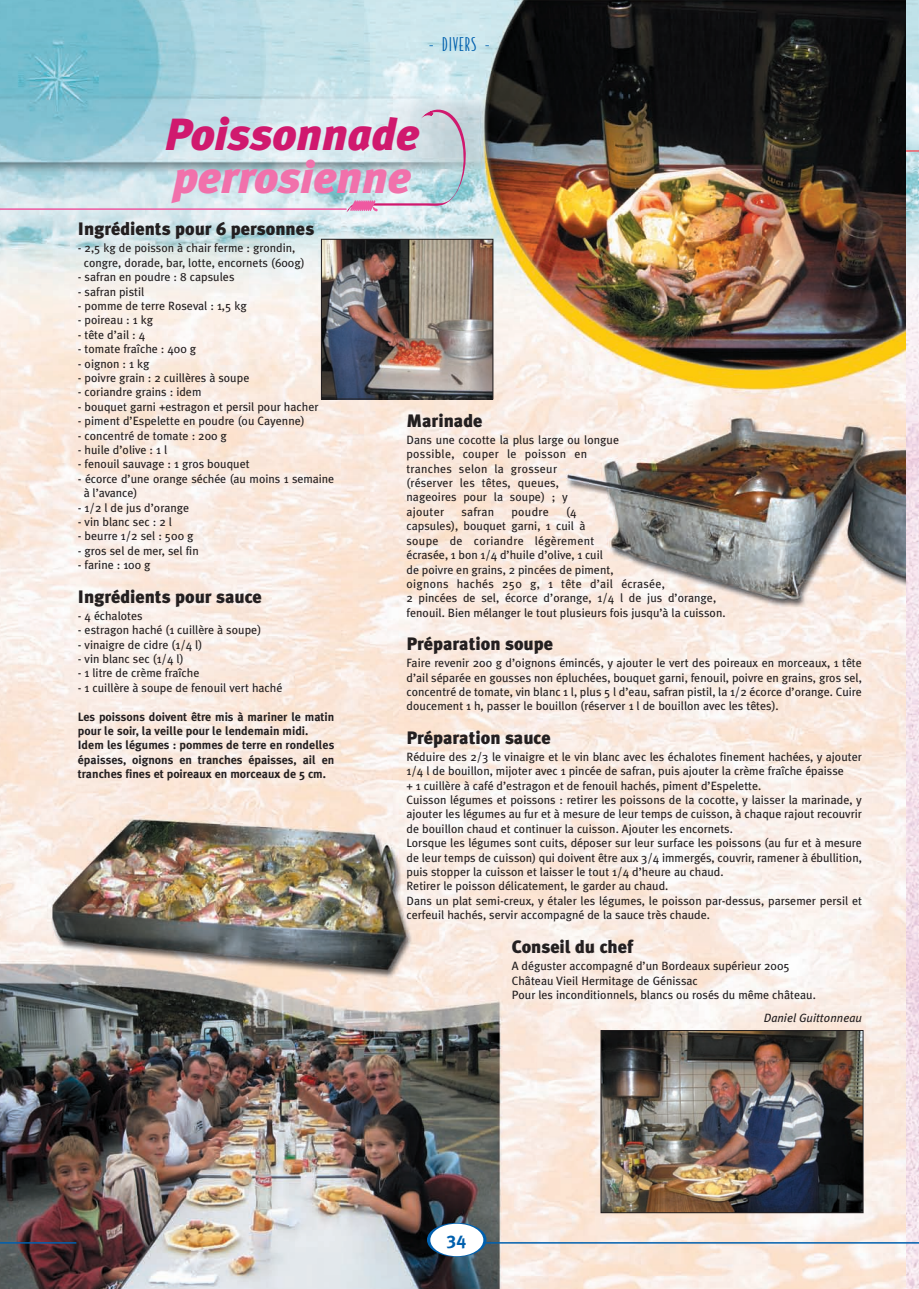
<style>
.page{position:relative;width:919px;height:1289px;background:#fff}
.page>*{position:absolute;margin:0;border:0;box-sizing:border-box;transform-origin:0 0}
.t1{font:italic 900 45px/43.5px "Meta Plus";color:#d0196e}
.t2{font:900 18px "Meta Plus";color:#231f20}
.t3{font:18px "Bodega Sans";letter-spacing:.07em;color:#0160ae}
.t4{font:700 18px "Meta Plus";color:#0160ae}
.t5{font:12px/14.4px "Meta Plus";color:#231f20}
.t6{font:700 12px/14.4px "Meta Plus";color:#231f20}
.t7{font:italic 12px "Meta Plus";color:#231f20}
.s1{color:#f171ab}
</style>
<div class="page">
<img style="left:0;top:1px;width:905px;height:1287px">
<svg style="left:905px;top:1px;width:13px;height:1287px;background:#e5dce4"></svg>
<hr style="left:443px;top:1241px;width:462px;height:2px;background:#0160ae">
<hr style="left:0;top:1241px;width:76px;height:2px;background:#0160ae">
<svg style="left:427px;top:1222px;width:59px;height:34px"></svg>
<div style="left:430px;top:1223px;width:53px;height:33px;background:#fff;border-radius:50%"></div>
<svg style="left:905px;top:150px;width:13px;height:2px"></svg>
<svg style="left:905px;top:1241px;width:13px;height:2px"></svg>
<hr style="left:0;top:208px;width:346px;height:2px;background:#ef59a1">
<svg style="left:345px;top:102px;width:125px;height:111px;background:#cbd6e0"></svg>
<img style="left:323px;top:241px;width:168px;height:156px">
<div style="left:321px;top:239px;width:172px;height:160px;border:1px solid #231f20"></div>
<img style="left:602px;top:1032px;width:259px;height:178px">
<div style="left:600px;top:1030px;width:263px;height:182px;border:1px solid #231f20"></div>
<p class="t3" style="left:428px;top:37px;width:63px">- DIVERS -</p>
<p class="t1" style="left:165px;top:117px;width:256px">Poissonnade <span class="s1">perrosienne</span></p>
<p class="t2" style="left:78px;top:222px;width:238px">Ingrédients pour 6 personnes</p>
<p class="t5" style="left:84px;top:242px;width:222px;text-indent:-6px">- 2,5 kg de poisson à chair ferme : grondin, congre, dorade, bar, lotte, encornets (600g)</p>
<p class="t5" style="left:78px;top:270px;width:158px">- safran en poudre : 8 capsules</p>
<p class="t5" style="left:78px;top:285px;width:68px">- safran pistil</p>
<p class="t5" style="left:78px;top:299px;width:170px">- pomme de terre Roseval : 1,5 kg</p>
<p class="t5" style="left:78px;top:314px;width:77px">- poireau : 1 kg</p>
<p class="t5" style="left:78px;top:328px;width:69px">- tête d’ail : 4</p>
<p class="t5" style="left:78px;top:342px;width:120px">- tomate fraîche : 400 g</p>
<p class="t5" style="left:78px;top:357px;width:73px">- oignon : 1 kg</p>
<p class="t5" style="left:78px;top:371px;width:173px">- poivre grain : 2 cuillères à soupe</p>
<p class="t5" style="left:78px;top:386px;width:125px">- coriandre grains : idem</p>
<p class="t5" style="left:78px;top:400px;width:242px">- bouquet garni +estragon et persil pour hacher</p>
<p class="t5" style="left:78px;top:414px;width:228px">- piment d’Espelette en poudre (ou Cayenne)</p>
<p class="t5" style="left:78px;top:429px;width:150px">- concentré de tomate : 200 g</p>
<p class="t5" style="left:78px;top:443px;width:91px">- huile d’olive : 1 l</p>
<p class="t5" style="left:78px;top:458px;width:173px">- fenouil sauvage : 1 gros bouquet</p>
<p class="t5" style="left:84px;top:472px;width:252px;text-indent:-6px">- écorce d’une orange séchée (au moins 1 semaine à l’avance)</p>
<p class="t5" style="left:78px;top:501px;width:113px">- 1/2 l de jus d’orange</p>
<p class="t5" style="left:78px;top:515px;width:96px">- vin blanc sec : 2 l</p>
<p class="t5" style="left:78px;top:530px;width:117px">- beurre 1/2 sel : 500 g</p>
<p class="t5" style="left:78px;top:544px;width:122px">- gros sel de mer, sel fin</p>
<p class="t5" style="left:78px;top:558px;width:74px">- farine : 100 g</p>
<p class="t2" style="left:78px;top:589px;width:185px">Ingrédients pour sauce</p>
<p class="t5" style="left:78px;top:609px;width:66px">- 4 échalotes</p>
<p class="t5" style="left:78px;top:623px;width:185px">- estragon haché (1 cuillère à soupe)</p>
<p class="t5" style="left:78px;top:638px;width:126px">- vinaigre de cidre (1/4 l)</p>
<p class="t5" style="left:78px;top:652px;width:107px">- vin blanc sec (1/4 l)</p>
<p class="t5" style="left:78px;top:666px;width:123px">- 1 litre de crème fraîche</p>
<p class="t5" style="left:78px;top:681px;width:206px">- 1 cuillère à soupe de fenouil vert haché</p>
<p class="t6" style="left:78px;top:710px;width:258px">Les poissons doivent être mis à mariner le matin pour le soir, la veille pour le lendemain midi.<br>Idem les légumes : pommes de terre en rondelles épaisses, oignons en tranches épaisses, ail en tranches fines et poireaux en morceaux de 5 cm.</p>
<p class="t2" style="left:406px;top:413px;width:77px">Marinade</p>
<p class="t5" style="left:406px;top:433px;width:214px">Dans une cocotte la plus large ou longue possible, couper le poisson en tranches selon la grosseur<br>(réserver les têtes, queues,<br>nageoires pour la soupe) ; y<br>ajouter</p>
<p class="t5" style="left:406px;top:505px;width:320px;text-indent:159px">(4<br>capsules), bouquet garni, 1 cuil à<br>soupe de coriandre légèrement<br>écrasée, 1 bon 1/4 d’huile d’olive, 1 cuil<br>de poivre en grains, 2 pincées de piment,<br>oignons hachés 250 g, 1 tête d’ail écrasée,<br>2 pincées de sel, écorce d’orange, 1/4 l de jus d’orange, fenouil. Bien mélanger le tout plusieurs fois jusqu’à la cuisson.</p>
<p class="t2" style="left:406px;top:636px;width:148px">Préparation soupe</p>
<p class="t5" style="left:406px;top:656px;width:457px;text-align:justify">Faire revenir 200 g d’oignons émincés, y ajouter le vert des poireaux en morceaux, 1 tête d’ail séparée en gousses non épluchées, bouquet garni, fenouil, poivre en grains, gros sel, concentré de tomate, vin blanc 1 l, plus 5 l d’eau, safran pistil, la 1/2 écorce d’orange. Cuire doucement 1 h, passer le bouillon (réserver 1 l de bouillon avec les têtes).</p>
<p class="t2" style="left:406px;top:730px;width:146px">Préparation sauce</p>
<p class="t5" style="left:406px;top:750px;width:457px">Réduire des 2/3 le vinaigre et le vin blanc avec les échalotes finement hachées, y ajouter 1/4 l de bouillon, mijoter avec 1 pincée de safran, puis ajouter la crème fraîche épaisse<br>+ 1 cuillère à café d’estragon et de fenouil hachés, piment d’Espelette.<br>Cuisson légumes et poissons : retirer les poissons de la cocotte, y laisser la marinade, y ajouter les légumes au fur et à mesure de leur temps de cuisson, à chaque rajout recouvrir de bouillon chaud et continuer la cuisson. Ajouter les encornets.<br>Lorsque les légumes sont cuits, déposer sur leur surface les poissons (au fur et à mesure de leur temps de cuisson) qui doivent être aux 3/4 immergés, couvrir, ramener à ébullition, puis stopper la cuisson et laisser le tout 1/4 d’heure au chaud.<br>Retirer le poisson délicatement, le garder au chaud.<br>Dans un plat semi-creux, y étaler les légumes, le poisson par-dessus, parsemer persil et cerfeuil hachés, servir accompagné de la sauce très chaude.</p>
<p class="t2" style="left:512px;top:939px;width:123px">Conseil du chef</p>
<p class="t5" style="left:512px;top:959px;width:305px">A déguster accompagné d’un Bordeaux supérieur 2005<br>Château Vieil Hermitage de Génissac<br>Pour les inconditionnels, blancs ou rosés du même château.</p>
<p class="t7" style="left:763px;top:1013px;width:100px">Daniel Guittonneau</p>
<p class="t5" style="left:461px;top:505px;width:34px">safran</p>
<p class="t5" style="left:511px;top:505px;width:39px">poudre</p>
<p class="t4" style="left:447px;top:1231px;width:21px">34</p>
</div>
